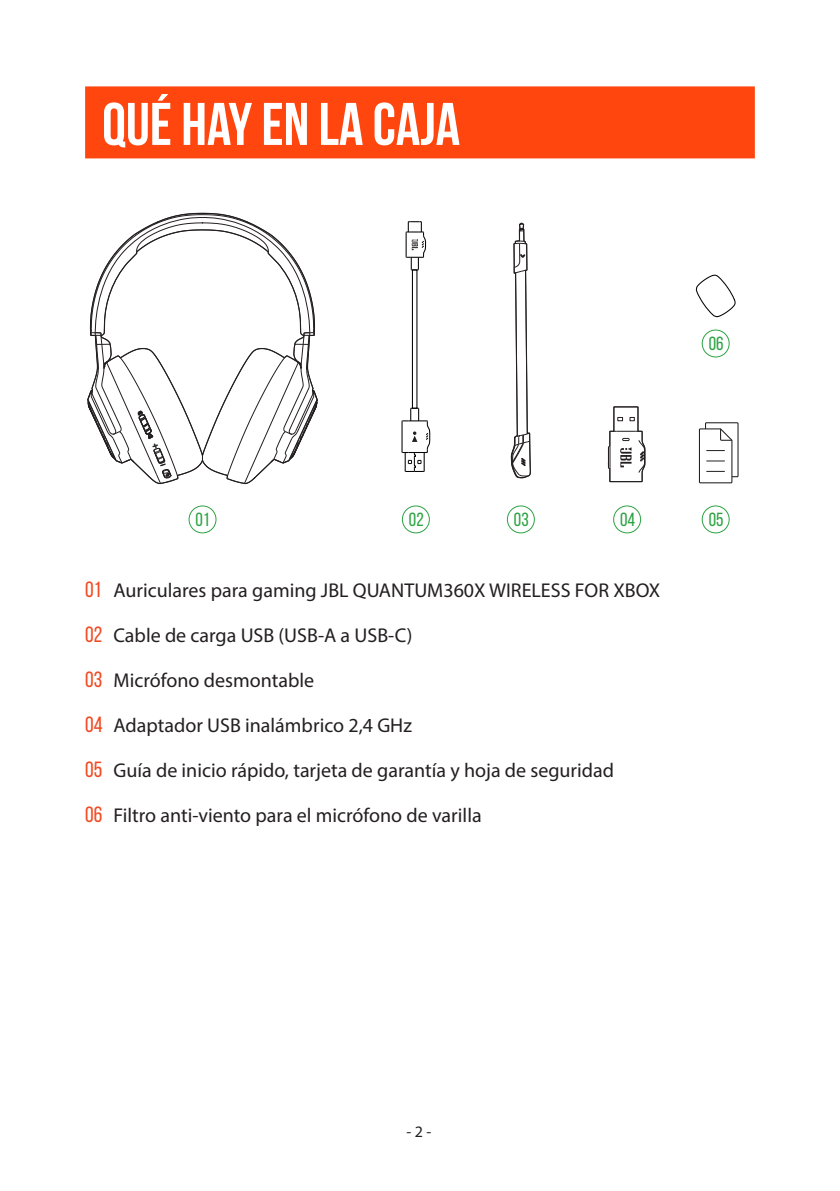
<style>
.page{position:relative;width:840px;height:1191px;background:#fff}
.page>*{position:absolute;margin:0;border:0;box-sizing:border-box;transform-origin:0 0}
.Title1{font:700 60px "Bebas Neue";color:#fff}
.t1{font:20px "Myriad Pro";color:#231f20}
.t2{font:19px "Bebas Neue";color:#2da343}
.t3{font:16px "Myriad Pro";color:#231f20}
.s1{font-family:"Bebas Neue";font-size:22px;color:#f04b23}
</style>
<div class="page">
<div style="left:85px;top:86px;width:669px;height:72px;background:#ff460f"></div>
<div style="left:189px;top:506px;width:27px;height:27px;border:1px solid #2da343;border-radius:50%"></div>
<div style="left:402px;top:506px;width:27px;height:27px;border:1px solid #2da343;border-radius:50%"></div>
<div style="left:507px;top:506px;width:27px;height:27px;border:1px solid #2da343;border-radius:50%"></div>
<div style="left:613px;top:506px;width:27px;height:27px;border:1px solid #2da343;border-radius:50%"></div>
<div style="left:701px;top:506px;width:28px;height:27px;border:1px solid #2da343;border-radius:50%"></div>
<div style="left:701px;top:330px;width:28px;height:27px;border:1px solid #2da343;border-radius:50%"></div>
<svg style="left:698px;top:422px;width:40px;height:62px"></svg>
<svg style="left:695px;top:274px;width:41px;height:44px"></svg>
<svg style="left:405px;top:221px;width:21px;height:50px"></svg>
<svg style="left:401px;top:407px;width:30px;height:65px"></svg>
<div style="left:411px;top:269px;width:6px;height:140px;border:1px solid #050504"></div>
<svg style="left:607px;top:406px;width:38px;height:77px"></svg>
<svg style="left:87px;top:213px;width:230px;height:271px"></svg>
<svg style="left:510px;top:222px;width:21px;height:257px"></svg>
<p class="Title1" style="left:102px;top:91px;width:359px">QUÉ HAY EN LA CAJA</p>
<p class="t2" style="left:708px;top:333px;width:16px">06</p>
<p class="t2" style="left:195px;top:509px;width:15px">01</p>
<p class="t2" style="left:409px;top:509px;width:16px">02</p>
<p class="t2" style="left:513px;top:509px;width:16px">03</p>
<p class="t2" style="left:620px;top:509px;width:16px">04</p>
<p class="t2" style="left:708px;top:509px;width:16px">05</p>
<p class="t1" style="left:85px;top:578px;width:576px"><span class="s1">01</span> Auriculares para gaming JBL QUANTUM360X WIRELESS FOR XBOX</p>
<p class="t1" style="left:85px;top:623px;width:328px"><span class="s1">02</span> Cable de carga USB (USB-A a USB-C)</p>
<p class="t1" style="left:85px;top:668px;width:230px"><span class="s1">03</span> Micrófono desmontable</p>
<p class="t1" style="left:85px;top:713px;width:328px"><span class="s1">04</span> Adaptador USB inalámbrico 2,4 GHz</p>
<p class="t1" style="left:85px;top:758px;width:530px"><span class="s1">05</span> Guía de inicio rápido, tarjeta de garantía y hoja de seguridad</p>
<p class="t1" style="left:85px;top:803px;width:398px"><span class="s1">06</span> Filtro anti-viento para el micrófono de varilla</p>
<p class="t3" style="left:406px;top:1122px;width:26px">- 2 -</p>
</div>
